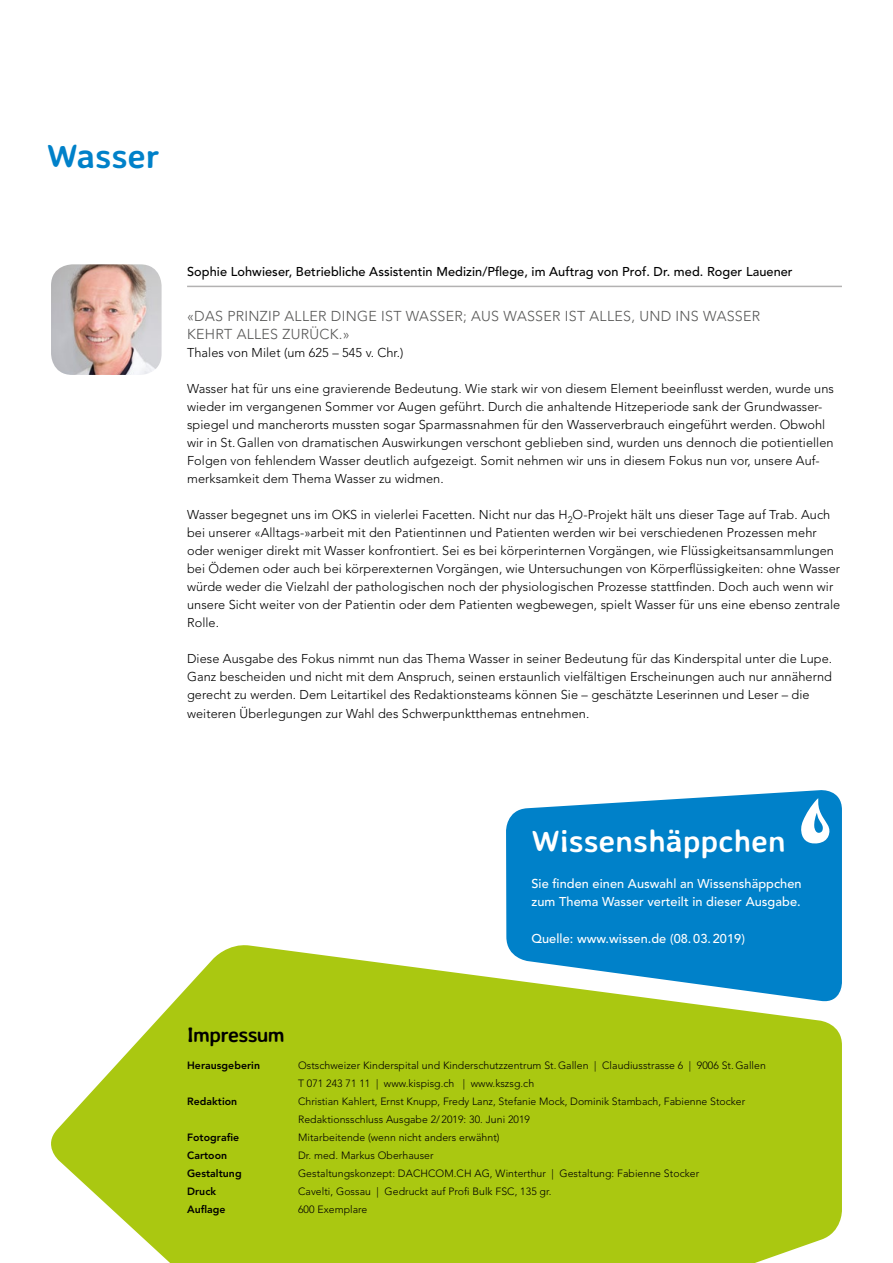
<style>
.page{position:relative;width:893px;height:1263px;background:#fff}
.page>*{position:absolute;margin:0;border:0;box-sizing:border-box;transform-origin:0 0}
.t1{font:700 34.5px "Averia Sans Libre";color:#0081c9}
.t2{font:700 31.5px "Averia Sans Libre";letter-spacing:.005em;color:#fff}
.t3{font:700 21px "Averia Sans Libre";letter-spacing:-.03em;color:#000}
.t4{font:300 14.25px/18px "Avenir LT Std";letter-spacing:.02em;color:#575756}
.t5{font:300 12.75px/18px "Avenir LT Std";letter-spacing:.005em;color:#000}
.t6{font:500 12.75px/18px "Avenir LT Std";letter-spacing:.005em;color:#fff}
.t7{font:500 12.75px "Avenir LT Std";letter-spacing:.005em;color:#000}
.t8{font:300 10.5px/18px "Avenir LT Std";letter-spacing:.005em;color:#000}
.t9{font:800 10.5px "Avenir LT Std";letter-spacing:.005em;color:#000}
</style>
<div class="page">
<hr style="left:187px;top:286px;width:655px;height:1px;background:#b3b2b2">
<img style="left:51px;top:264px;width:111px;height:111px">
<svg style="left:51px;top:945px;width:791px;height:318px;background:#b5cf30"></svg>
<svg style="left:506px;top:790px;width:336px;height:214px;background:#2593c9"></svg>
<svg style="left:800px;top:798px;width:30px;height:46px"></svg>
<h1 class="t1" style="left:47px;top:134px;width:114px">Wasser</h1>
<p class="t7" style="left:187px;top:265px;width:607px">Sophie Lohwieser, Betriebliche Assistentin Medizin/Pflege, im Auftrag von Prof. Dr. med. Roger Lauener</p>
<p class="t4" style="left:187px;top:308px;width:575px">«DAS PRINZIP ALLER DINGE IST WASSER; AUS WASSER IST ALLES, UND INS WASSER<br>KEHRT ALLES ZURÜCK.»</p>
<p class="t5" style="left:187px;top:344px;width:218px">Thales von Milet (um 625 – 545 v. Chr.)</p>
<p class="t5" style="left:187px;top:380px;width:648px">Wasser hat für uns eine gravierende Bedeutung. Wie stark wir von diesem Element beeinflusst werden, wurde uns wieder im vergangenen Sommer vor Augen geführt. Durch die anhaltende Hitzeperiode sank der Grundwasser&shy;spiegel und mancherorts mussten sogar Sparmassnahmen für den Wasserverbrauch eingeführt werden. Obwohl wir in St.Gallen von dramatischen Auswirkungen verschont geblieben sind, wurden uns dennoch die potientiellen Folgen von fehlendem Wasser deutlich aufgezeigt. Somit nehmen wir uns in diesem Fokus nun vor, unsere Auf&shy;merksamkeit dem Thema Wasser zu widmen.</p>
<p class="t5" style="left:187px;top:506px;width:655px">Wasser begegnet uns im OKS in vielerlei Facetten. Nicht nur das H<sub>2</sub>O-Projekt hält uns dieser Tage auf Trab. Auch bei unserer «Alltags-»arbeit mit den Patientinnen und Patienten werden wir bei verschiedenen Prozessen mehr oder weniger direkt mit Wasser konfrontiert. Sei es bei körperinternen Vorgängen, wie Flüssigkeitsansammlungen bei Ödemen oder auch bei körperexternen Vorgängen, wie Untersuchungen von Körperflüssigkeiten: ohne Wasser würde weder die Vielzahl der pathologischen noch der physiologischen Prozesse stattfinden. Doch auch wenn wir unsere Sicht weiter von der Patientin oder dem Patienten wegbewegen, spielt Wasser für uns eine ebenso zentrale Rolle.</p>
<p class="t5" style="left:187px;top:650px;width:647px">Diese Ausgabe des Fokus nimmt nun das Thema Wasser in seiner Bedeutung für das Kinderspital unter die Lupe.<br>Ganz bescheiden und nicht mit dem Anspruch, seinen erstaunlich vielfältigen Erscheinungen auch nur annähernd gerecht zu werden. Dem Leitartikel des Redaktionsteams können Sie – geschätzte Leserinnen und Leser – die weiteren Überlegungen zur Wahl des Schwerpunktthemas entnehmen.</p>
<h3 class="t3" style="left:187px;top:1021px;width:99px">Impressum</h3>
<h2 class="t2" style="left:531px;top:821px;width:256px">Wissenshäppchen</h2>
<p class="t6" style="left:531px;top:875px;width:272px">Sie finden einen Auswahl an Wissenshäppchen zum Thema Wasser verteilt in dieser Ausgabe.</p>
<p class="t6" style="left:531px;top:929px;width:215px">Quelle: www.wissen.de (08.03.2019)</p>
<p class="t9" style="left:187px;top:1059px;width:74px">Herausgeberin</p>
<p class="t8" style="left:298px;top:1056px;width:469px">Ostschweizer Kinderspital und Kinderschutzzentrum St.Gallen | Claudiusstrasse 6 | 9006 St.Gallen<br>T 071 243 71 11 | www.kispisg.ch | www.kszsg.ch</p>
<p class="t9" style="left:187px;top:1095px;width:52px">Redaktion</p>
<p class="t8" style="left:298px;top:1092px;width:449px">Christian Kahlert, Ernst Knupp, Fredy Lanz, Stefanie Mock, Dominik Stambach, Fabienne Stocker<br>Redaktionsschluss Ausgabe 2/ 2019: 30. Juni 2019</p>
<p class="t9" style="left:187px;top:1131px;width:53px">Fotografie</p>
<p class="t8" style="left:298px;top:1128px;width:203px">Mitarbeitende (wenn nicht anders erwähnt)</p>
<p class="t9" style="left:187px;top:1149px;width:42px">Cartoon</p>
<p class="t8" style="left:298px;top:1146px;width:137px">Dr. med. Markus Oberhauser</p>
<p class="t9" style="left:187px;top:1167px;width:56px">Gestaltung</p>
<p class="t8" style="left:298px;top:1164px;width:403px">Gestaltungskonzept: DACHCOM.CH AG, Winterthur | Gestaltung: Fabienne Stocker</p>
<p class="t9" style="left:187px;top:1184px;width:30px">Druck</p>
<p class="t8" style="left:298px;top:1182px;width:255px">Cavelti, Gossau | Gedruckt auf Profi Bulk FSC, 135 gr.</p>
<p class="t9" style="left:187px;top:1202px;width:40px">Auflage</p>
<p class="t8" style="left:298px;top:1200px;width:71px">600 Exemplare</p>
</div>
